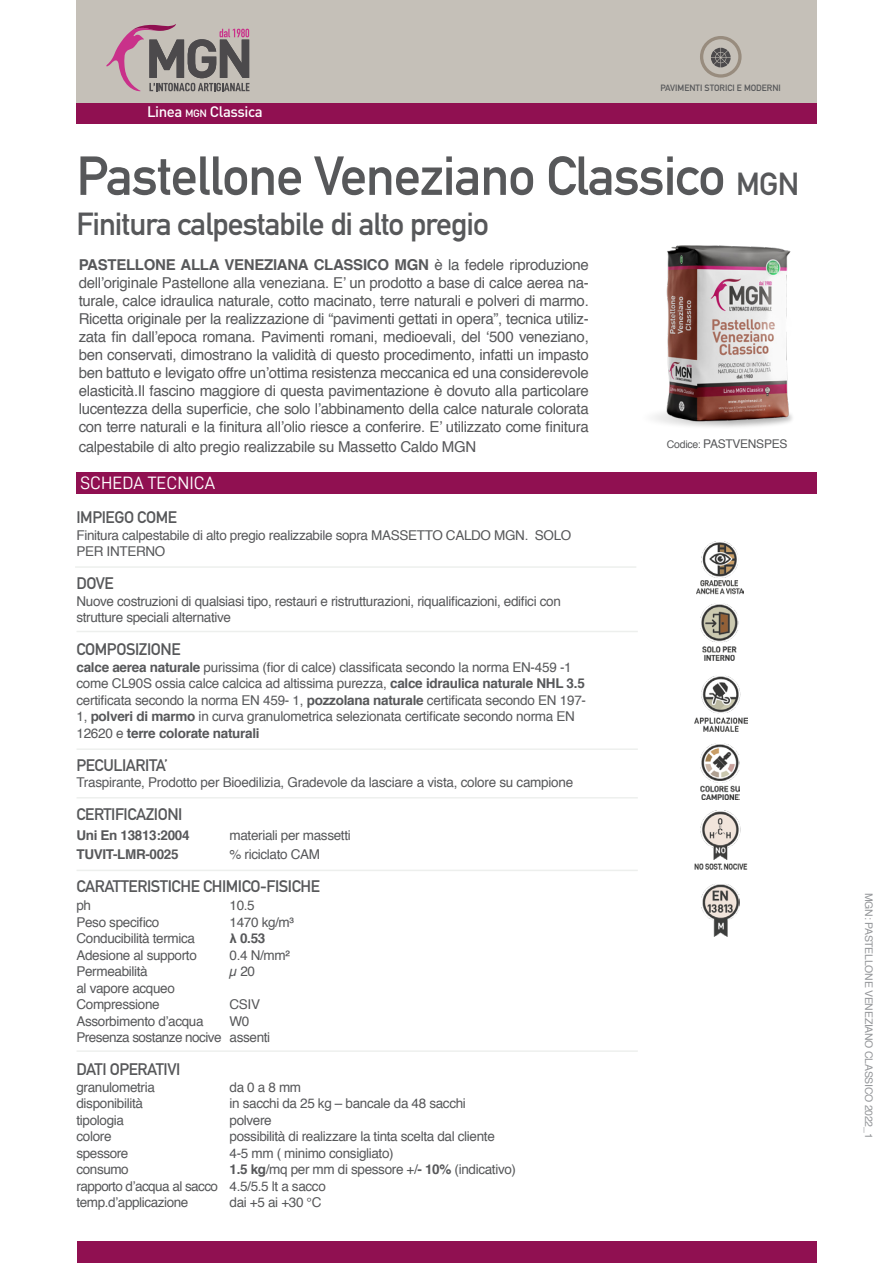
<style>
.page{position:relative;width:893px;height:1263px;background:#fff}
.page>*{position:absolute;margin:0;border:0;box-sizing:border-box;transform-origin:0 0}
.t1{font:700 54px "DIN Alternate";letter-spacing:-.02em;color:#57585a}
.t2{font:700 31.5px "DIN Alternate";letter-spacing:-.03em;color:#57585a}
.t3{font:18px "D DIN";color:#fff}
.t4{font:700 16.5px "DIN Alternate";letter-spacing:-.025em;color:#57585a}
.t5{font:15px/18px "Helvetica";letter-spacing:-.02em;color:#57585a;text-align:justify}
.t6{font:500 15px "DIN";letter-spacing:-.03em;color:#fff}
.t7{font:13.5px/16.5px "Helvetica";letter-spacing:-.025em;color:#57585a}
.t8{font:700 13.5px "Helvetica";letter-spacing:-.025em;color:#57585a}
.t9{font:12px "Helvetica";letter-spacing:-.025em;color:#57585a}
.t10{font:10.5px "Helvetica";letter-spacing:-.025em;color:#939598}
.t11{font:700 9px "DIN Alternate";color:#57585a}
.s1{font-size:10.5px}
.s2{font-size:31.5px}
.s3{font-weight:700}
</style>
<div class="page">
<div style="left:77px;top:1242px;width:739px;height:21px;background:#901051"></div>
<div style="left:76px;top:102px;width:741px;height:21px;background:#901051"></div>
<div style="left:76px;top:472px;width:741px;height:21px;background:#901051"></div>
<hr style="left:75px;top:566px;width:561px;height:2px;background:#ced3ce">
<hr style="left:77px;top:631px;width:561px;height:1px;background:#ced3ce">
<hr style="left:77px;top:748px;width:561px;height:2px;background:#ced3ce">
<hr style="left:77px;top:797px;width:561px;height:1px;background:#ced3ce">
<hr style="left:77px;top:870px;width:561px;height:1px;background:#ced3ce">
<hr style="left:77px;top:1050px;width:561px;height:2px;background:#ced3ce">
<img style="left:694px;top:676px;width:53px;height:56px">
<img style="left:694px;top:810px;width:54px;height:60px">
<div style="left:76px;top:0;width:741px;height:102px;background:#c5c0b8"></div>
<svg style="left:106px;top:24px;width:143px;height:67px"></svg>
<svg style="left:711px;top:48px;width:20px;height:19px"></svg>
<div style="left:700px;top:36px;width:42px;height:42px;border:3px solid #c6bbaf;border-radius:50%"></div>
<img style="left:700px;top:604px;width:39px;height:56px">
<img style="left:701px;top:743px;width:39px;height:56px">
<img style="left:702px;top:884px;width:37px;height:52px">
<img style="left:654px;top:245px;width:139px;height:182px">
<img style="left:697px;top:542px;width:47px;height:52px">
<p class="t6" style="left:147px;top:102px;width:117px">Linea <span class="s1">mgn</span> Classica</p>
<p class="t11" style="left:661px;top:81px;width:122px">PAVIMENTI STORICI E MODERNI</p>
<p class="t1" style="left:76px;top:135px;width:724px">Pastellone Veneziano Classico <span class="s2">MGN</span></p>
<p class="t2" style="left:76px;top:200px;width:414px">Finitura calpestabile di alto pregio</p>
<p class="t5" style="left:79px;top:256px;width:512px"><span class="s3">PASTELLONE ALLA VENEZIANA CLASSICO MGN</span> è la fedele riproduzione dell’originale Pastellone alla veneziana. E’ un prodotto a base di calce aerea na&shy;turale, calce idraulica naturale, cotto macinato, terre naturali e polveri di marmo.<br>Ricetta originale per la realizzazione di “pavimenti gettati in opera”, tecnica utiliz&shy;zata fin dall’epoca romana. Pavimenti romani, medioevali, del ‘500 veneziano, ben conservati, dimostrano la validità di questo procedimento, infatti un impasto ben battuto e levigato offre un’ottima resistenza meccanica ed una considerevole elasticità.Il fascino maggiore di questa pavimentazione è dovuto alla particolare lucentezza della superficie, che solo l’abbinamento della calce naturale colorata con terre naturali e la finitura all’olio riesce a conferire. E’ utilizzato come finitura</p>
<p class="t5" style="left:79px;top:438px;width:399px">calpestabile di alto pregio realizzabile su Massetto Caldo MGN</p>
<p class="t9" style="left:667px;top:435px;width:122px"><span class="s1">Codice:</span> PASTVENSPES</p>
<p class="t3" style="left:80px;top:473px;width:136px">SCHEDA TECNICA</p>
<p class="t4" style="left:76px;top:505px;width:102px">IMPIEGO COME</p>
<p class="t7" style="left:76px;top:527px;width:496px">Finitura calpestabile di alto pregio realizzabile sopra MASSETTO CALDO MGN. SOLO<br>PER INTERNO</p>
<p class="t4" style="left:76px;top:571px;width:39px">DOVE</p>
<p class="t7" style="left:76px;top:593px;width:486px">Nuove costruzioni di qualsiasi tipo, restauri e ristrutturazioni, riqualificazioni, edifici con strutture speciali alternative</p>
<p class="t4" style="left:76px;top:637px;width:106px">COMPOSIZIONE</p>
<p class="t7" style="left:76px;top:659px;width:511px"><span class="s3">calce aerea naturale</span> purissima (fior di calce) classificata secondo la norma EN-459 -1 come CL90S ossia calce calcica ad altissima purezza, <span class="s3">calce idraulica naturale NHL 3.5 </span>certificata secondo la norma EN 459- 1, <span class="s3">pozzolana naturale</span> certificata secondo EN 197- 1, <span class="s3">polveri di marmo</span> in curva granulometrica selezionata certificate secondo norma EN 12620 e <span class="s3">terre colorate naturali</span></p>
<p class="t4" style="left:76px;top:752px;width:93px">PECULIARITA’</p>
<p class="t7" style="left:76px;top:774px;width:498px">Traspirante, Prodotto per Bioedilizia, Gradevole da lasciare a vista, colore su campione</p>
<p class="t4" style="left:76px;top:802px;width:108px">CERTIFICAZIONI</p>
<p class="t8" style="left:76px;top:824px;width:115px">Uni En 13813:2004</p>
<p class="t7" style="left:230px;top:827px;width:123px">materiali per massetti</p>
<p class="t8" style="left:76px;top:843px;width:104px">TUVIT-LMR-0025</p>
<p class="t7" style="left:230px;top:846px;width:92px">% riciclato CAM</p>
<p class="t4" style="left:76px;top:874px;width:245px">CARATTERISTICHE CHIMICO-FISICHE</p>
<p class="t7" style="left:76px;top:897px;width:16px">ph</p>
<p class="t7" style="left:230px;top:897px;width:27px">10.5</p>
<p class="t7" style="left:76px;top:914px;width:84px">Peso specifico</p>
<p class="t7" style="left:230px;top:914px;width:66px">1470 kg/m³</p>
<p class="t7" style="left:76px;top:930px;width:120px">Conducibilità termica</p>
<p class="t8" style="left:230px;top:927px;width:37px">λ 0.53</p>
<p class="t7" style="left:76px;top:947px;width:122px">Adesione al supporto</p>
<p class="t7" style="left:230px;top:947px;width:62px">0.4 N/mm²</p>
<p class="t7" style="left:76px;top:963px;width:73px">Permeabilità</p>
<p class="t7" style="left:230px;top:963px;width:27px">µ 20</p>
<p class="t7" style="left:76px;top:980px;width:100px">al vapore acqueo</p>
<p class="t7" style="left:76px;top:996px;width:85px">Compressione</p>
<p class="t7" style="left:230px;top:996px;width:32px">CSIV</p>
<p class="t7" style="left:76px;top:1013px;width:129px">Assorbimento d’acqua</p>
<p class="t7" style="left:230px;top:1013px;width:21px">W0</p>
<p class="t7" style="left:76px;top:1029px;width:195px">Presenza sostanze nocive assenti</p>
<p class="t4" style="left:76px;top:1057px;width:105px">DATI OPERATIVI</p>
<p class="t7" style="left:76px;top:1079px;width:80px">granulometria</p>
<p class="t7" style="left:230px;top:1079px;width:73px">da 0 a 8 mm</p>
<p class="t7" style="left:76px;top:1095px;width:68px">disponibilità</p>
<p class="t7" style="left:230px;top:1095px;width:238px">in sacchi da 25 kg – bancale da 48 sacchi</p>
<p class="t7" style="left:76px;top:1112px;width:49px">tipologia</p>
<p class="t7" style="left:230px;top:1112px;width:44px">polvere</p>
<p class="t7" style="left:76px;top:1128px;width:37px">colore</p>
<p class="t7" style="left:230px;top:1128px;width:267px">possibilità di realizzare la tinta scelta dal cliente</p>
<p class="t7" style="left:76px;top:1145px;width:53px">spessore</p>
<p class="t7" style="left:230px;top:1145px;width:166px">4-5 mm ( minimo consigliato)</p>
<p class="t7" style="left:76px;top:1161px;width:54px">consumo</p>
<p class="t7" style="left:230px;top:1161px;width:288px"><span class="s3">1.5 kg</span>/mq per mm di spessore +/<span class="s3">- 10%</span> (indicativo)</p>
<p class="t7" style="left:76px;top:1178px;width:251px">rapporto d’acqua al sacco 4.5/5.5 lt a sacco</p>
<p class="t7" style="left:76px;top:1194px;width:114px">temp.d’applicazione</p>
<p class="t7" style="left:230px;top:1194px;width:93px">dai +5 ai +30 °C</p>
<p class="t10" style="left:877px;top:893px;width:247px;rotate:90deg">MGN: PASTELLONE VENEZIANO CLASSICO 2022_1</p>
</div>
